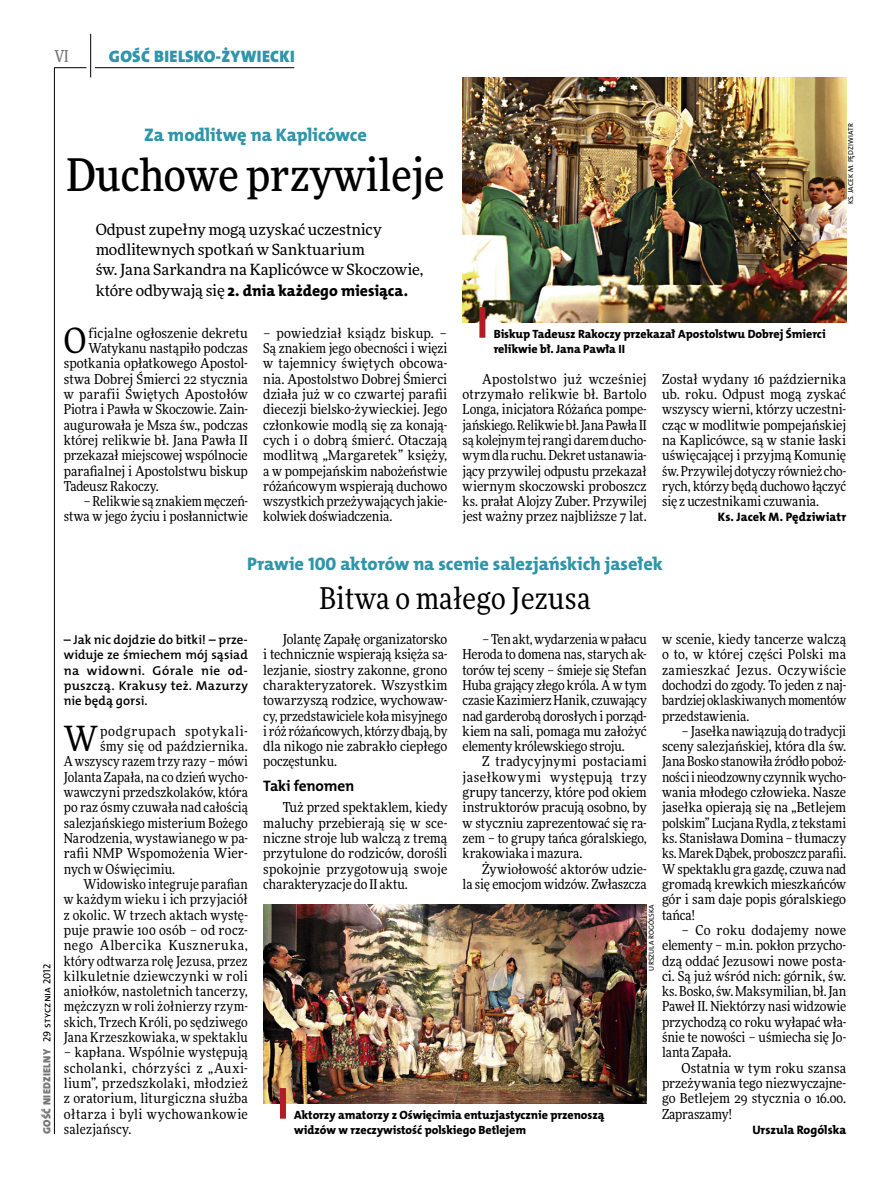
<style>
.page{position:relative;width:893px;height:1191px;background:#fff}
.page>*{position:absolute;margin:0;border:0;box-sizing:border-box;transform-origin:0 0}
.t1{font:500 45px "Freeday Narrow";color:#000}
.t2{font:34.8px "Freeday Narrow News";color:#000}
.t3{font:30px "Freeday Narrow News";letter-spacing:.01em;color:#000}
.t4{font:18.3px "The Mix HP8 Ex Bld";letter-spacing:-.005em;color:#2f95a8}
.t5{font:16.65px "The Mix HP9 Blk";letter-spacing:.02em;color:#2f95a8}
.t6{font:500 16.5px "Freeday Narrow";color:#777778;scale:.9 1}
.t7{font:15.75px "The Mix HP8 Ex Bld";letter-spacing:-.005em;color:#000}
.t8{font:15.45px/20.4px "Freeday News";color:#000}
.t9{font:15.3px "The Mix HP7 Bld";color:#000}
.t10{font:13.65px/15.3px "Freeday Narrow News";color:#000;text-align:justify}
.t11{font:13.65px "Freeday Narrow News";letter-spacing:.025em;color:#000}
.t12{font:13.65px "Freeday Narrow News";letter-spacing:.02em;color:#000}
.t13{font:13.65px "Freeday Narrow News";letter-spacing:.045em;color:#000}
.t14{font:13.65px "Freeday Narrow News";letter-spacing:.055em;color:#000}
.t15{font:12.9px/15.3px "The Mix HP6 Se Bld";letter-spacing:.015em;color:#000;text-align:justify}
.t16{font:12.3px "The Mix HP8 Ex Bld";letter-spacing:.005em;color:#000}
.t17{font:12px/15.3px "The Mix HP8 Ex Bld";letter-spacing:-.005em;color:#000}
.t18{font:10.5px "The Mix HP9 Blk";letter-spacing:.025em;color:#777778}
.t19{font:7.2px "The Mix HP5 Plain";letter-spacing:.015em;color:#000}
.s1{font-family:"Freeday News";font-size:15.45px}
.s2{font-family:"The Mix HP5 Plain";color:#000}
</style>
<div class="page">
<hr style="left:54px;top:67px;width:1px;height:1067px;background:#000">
<hr style="left:90px;top:34px;width:1px;height:43px;background:#000">
<hr style="left:54px;top:67px;width:32px;height:1px;background:#000">
<hr style="left:95px;top:67px;width:199px;height:1px;background:#000">
<img style="left:263px;top:904px;width:384px;height:199px">
<img style="left:463px;top:77px;width:383px;height:245px">
<div style="left:280px;top:1088px;width:6px;height:30px;background:#b51b24"></div>
<div style="left:479px;top:307px;width:6px;height:31px;background:#b51b24"></div>
<p class="t6" style="left:54px;top:46px;width:17px">VI</p>
<p class="t5" style="left:109px;top:46px;width:187px">GOŚĆ BIELSKO-ŻYWIECKI</p>
<h3 class="t4" style="left:144px;top:123px;width:224px">Za modlitwę na Kaplicówce</h3>
<h1 class="t1" style="left:67px;top:147px;width:379px">Duchowe przywileje</h1>
<p class="t8" style="left:96px;top:219px;width:329px">Odpust zupełny mogą uzyskać uczestnicy modlitewnych spotkań w Sanktuarium<br>św. Jana Sarkandra na Kaplicówce w Skoczowie,</p>
<p class="t7" style="left:96px;top:280px;width:314px"><span class="s1">które odbywają się</span> 2. dnia każdego miesiąca.</p>
<h2 class="t2" style="left:64px;top:319px;width:24px">O</h2>
<p class="t10" style="left:88px;top:325px;width:161px">ficjalne ogłoszenie dekretu</p>
<p class="t10" style="left:88px;top:340px;width:161px">Watykanu nastąpiło podczas</p>
<p class="t10" style="left:64px;top:356px;width:186px">spotkania opłatkowego Apostol-</p>
<p class="t10" style="left:64px;top:371px;width:186px">stwa Dobrej Śmierci 22 stycznia</p>
<p class="t10" style="left:64px;top:386px;width:186px">w parafii Świętych Apostołów</p>
<p class="t10" style="left:64px;top:401px;width:186px">Piotra i Pawła w Skoczowie. Zain-</p>
<p class="t10" style="left:64px;top:417px;width:186px">augurowała je Msza św., podczas</p>
<p class="t10" style="left:64px;top:432px;width:186px">której relikwie bł. Jana Pawła II</p>
<p class="t10" style="left:64px;top:447px;width:186px">przekazał miejscowej wspólnocie</p>
<p class="t10" style="left:64px;top:463px;width:186px">parafialnej i Apostolstwu biskup</p>
<p class="t10" style="left:64px;top:478px;width:96px">Tadeusz Rakoczy.</p>
<p class="t10" style="left:64px;top:493px;width:186px;text-align:right">– Relikwie są znakiem męczeń&shy;stwa w jego życiu i posłannictwie</p>
<p class="t10" style="left:263px;top:325px;width:186px">– powiedział ksiądz biskup. – Są znakiem jego obecności i więzi w tajemnicy świętych obcowa&shy;nia. Apostolstwo Dobrej Śmierci działa już w co czwartej parafii diecezji bielsko-żywieckiej. Jego członkowie modlą się za konają&shy;cych i o dobrą śmierć. Otaczają modlitwą „Margaretek” księży, a w pompejańskim nabożeństwie różańcowym wspierają duchowo wszystkich przeżywających jakie&shy;kolwiek doświadczenia.</p>
<p class="t19" style="left:846px;top:204px;width:82px;rotate:-90deg">Ks. Jacek M. Pędziwiatr</p>
<p class="t17" style="left:494px;top:326px;width:333px">Biskup Tadeusz Rakoczy przekazał Apostolstwu Dobrej Śmierci relikwie bł. Jana Pawła II</p>
<p class="t10" style="left:463px;top:371px;width:186px;text-indent:20px">Apostolstwo już wcześniej otrzymało relikwie bł. Bartolo Longa, inicjatora Różańca pompe&shy;jańskiego. Relikwie bł. Jana Pawła II są kolejnym tej rangi darem ducho&shy;wym dla ruchu. Dekret ustanawia&shy;jący przywilej odpustu przekazał wiernym skoczowski proboszcz ks. prałat Alojzy Zuber. Przywilej jest ważny przez najbliższe 7 lat.</p>
<p class="t10" style="left:662px;top:371px;width:186px">Został wydany 16 października ub. roku. Odpust mogą zyskać wszyscy wierni, którzy uczestni&shy;cząc w modlitwie pompejańskiej na Kaplicówce, są w stanie łaski uświęcającej i przyjmą Komunię św. Przywilej dotyczy również cho&shy;rych, którzy będą duchowo łączyć się z uczestnikami czuwania.</p>
<p class="t16" style="left:718px;top:509px;width:130px">Ks. Jacek M. Pędziwiatr</p>
<p class="t18" style="left:40px;top:1134px;width:172px;rotate:-90deg">GOŚĆ NIEDZIELNY <span class="s2">29 stycznia 2012</span></p>
<h3 class="t4" style="left:247px;top:552px;width:417px">Prawie 100 aktorów na scenie salezjańskich jasełek</h3>
<h3 class="t3" style="left:319px;top:579px;width:273px">Bitwa o małego Jezusa</h3>
<p class="t15" style="left:64px;top:632px;width:186px">– Jak nic dojdzie do bitki! – prze&shy;widuje ze śmiechem mój sąsiad na widowni. Górale nie od&shy;puszczą. Krakusy też. Mazurzy nie będą gorsi.</p>
<h2 class="t2" style="left:64px;top:717px;width:36px">W</h2>
<p class="t14" style="left:100px;top:722px;width:149px">podgrupach spotykali-</p>
<p class="t10" style="left:100px;top:738px;width:149px">śmy się od października.</p>
<p class="t10" style="left:64px;top:754px;width:186px">A wszyscy razem trzy razy – mówi</p>
<p class="t10" style="left:64px;top:769px;width:186px">Jolanta Zapała, na co dzień wycho-</p>
<p class="t10" style="left:64px;top:784px;width:186px">wawczyni przedszkolaków, która</p>
<p class="t10" style="left:64px;top:799px;width:186px">po raz ósmy czuwała nad całością</p>
<p class="t10" style="left:64px;top:815px;width:186px">salezjańskiego misterium Bożego</p>
<p class="t10" style="left:64px;top:830px;width:186px">Narodzenia, wystawianego w pa-</p>
<p class="t10" style="left:64px;top:845px;width:186px">rafii NMP Wspomożenia Wier-</p>
<p class="t10" style="left:64px;top:861px;width:113px">nych w Oświęcimiu.</p>
<p class="t10" style="left:83px;top:876px;width:166px">Widowisko integruje parafian</p>
<p class="t12" style="left:64px;top:891px;width:186px">w każdym wieku i ich przyjaciół</p>
<p class="t10" style="left:64px;top:907px;width:186px">z okolic. W trzech aktach wystę-</p>
<p class="t10" style="left:64px;top:922px;width:186px">puje prawie 100 osób – od rocz-</p>
<p class="t13" style="left:64px;top:937px;width:186px">nego Albercika Kuszneruka,</p>
<p class="t10" style="left:64px;top:953px;width:186px">który odtwarza rolę Jezusa, przez</p>
<p class="t11" style="left:64px;top:967px;width:186px">kilkuletnie dziewczynki w roli</p>
<p class="t10" style="left:64px;top:983px;width:186px">aniołków, nastoletnich tancerzy,</p>
<p class="t10" style="left:64px;top:998px;width:186px">mężczyzn w roli żołnierzy rzym-</p>
<p class="t10" style="left:64px;top:1014px;width:186px">skich, Trzech Króli, po sędziwego</p>
<p class="t10" style="left:64px;top:1029px;width:186px">Jana Krzeszkowiaka, w spektaklu</p>
<p class="t10" style="left:64px;top:1044px;width:186px">– kapłana. Wspólnie występują scholanki, chórzyści z „Auxi&shy;lium”, przedszkolaki, młodzież z oratorium, liturgiczna służba ołtarza i byli wychowankowie salezjańscy.</p>
<p class="t10" style="left:263px;top:631px;width:186px;text-indent:20px">Jolantę Zapałę organizatorsko i technicznie wspierają księża sa&shy;lezjanie, siostry zakonne, grono charakteryzatorek. Wszystkim towarzyszą rodzice, wychowaw&shy;cy, przedstawiciele koła misyjnego i róż różańcowych, którzy dbają, by dla nikogo nie zabrakło ciepłego poczęstunku.</p>
<p class="t9" style="left:263px;top:775px;width:93px">Taki fenomen</p>
<p class="t10" style="left:263px;top:799px;width:186px;text-indent:20px">Tuż przed spektaklem, kiedy maluchy przebierają się w sce&shy;niczne stroje lub walczą z tremą przytulone do rodziców, dorośli spokojnie przygotowują swoje charakteryzacje do II aktu.</p>
<p class="t10" style="left:463px;top:631px;width:186px;text-indent:20px">– Ten akt, wydarzenia w pałacu Heroda to domena nas, starych ak&shy;torów tej sceny – śmieje się Stefan Huba grający złego króla. A w tym czasie Kazimierz Hanik, czuwający nad garderobą dorosłych i porząd&shy;kiem na sali, pomaga mu założyć elementy królewskiego stroju.</p>
<p class="t10" style="left:463px;top:754px;width:186px;text-indent:20px">Z tradycyjnymi postaciami jasełkowymi występują trzy grupy tancerzy, które pod okiem instruktorów pracują osobno, by w styczniu zaprezentować się ra&shy;zem – to grupy tańca góralskiego, krakowiaka i mazura.</p>
<p class="t10" style="left:463px;top:861px;width:186px;text-align:right">Żywiołowość aktorów udzie-<br>la się emocjom widzów. Zwłaszcza</p>
<p class="t10" style="left:662px;top:631px;width:186px">w scenie, kiedy tancerze walczą o to, w której części Polski ma zamieszkać Jezus. Oczywiście dochodzi do zgody. To jeden z naj&shy;bardziej oklaskiwanych momentów przedstawienia.</p>
<p class="t10" style="left:662px;top:723px;width:186px;text-indent:20px">– Jasełka nawiązują do tradycji sceny salezjańskiej, która dla św.<br>Jana Bosko stanowiła źródło poboż&shy;ności i nieodzowny czynnik wycho&shy;wania młodego człowieka. Nasze jasełka opierają się na „Betlejem polskim” Lucjana Rydla, z tekstami ks. Stanisława Domina – tłumaczy ks. Marek Dąbek, proboszcz parafii.<br>W spektaklu gra gazdę, czuwa nad gromadą krewkich mieszkańców gór i sam daje popis góralskiego tańca!</p>
<p class="t10" style="left:662px;top:922px;width:186px;text-indent:20px">– Co roku dodajemy nowe elementy – m.in. pokłon przycho&shy;dzą oddać Jezusowi nowe posta&shy;ci. Są już wśród nich: górnik, św. ks. Bosko, św. Maksymilian, bł. Jan Paweł II. Niektórzy nasi widzowie przychodzą co roku wyłapać wła&shy;śnie te nowości – uśmiecha się Jo&shy;lanta Zapała.</p>
<p class="t10" style="left:662px;top:1060px;width:186px;text-indent:20px">Ostatnia w tym roku szansa przeżywania tego niezwyczajne&shy;go Betlejem 29 stycznia o 16.00.<br>Zapraszamy!</p>
<p class="t16" style="left:752px;top:1122px;width:95px">Urszula Rogólska</p>
<p class="t19" style="left:647px;top:970px;width:67px;rotate:-90deg">U rszula Rogólska</p>
<p class="t17" style="left:294px;top:1107px;width:312px">Aktorzy amatorzy z Oświęcimia entuzjastycznie przenoszą widzów w rzeczywistość polskiego Betlejem</p>
</div>
